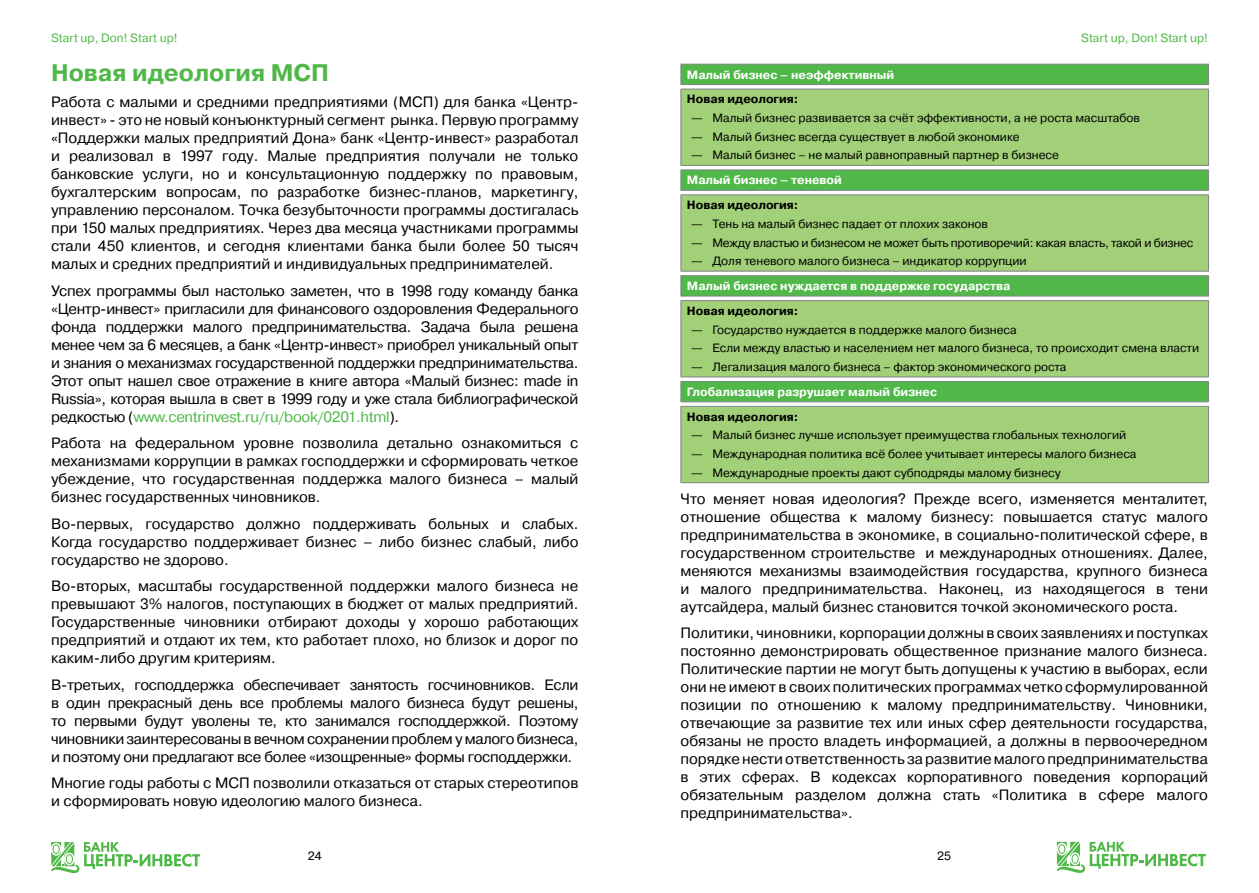
<style>
.page{position:relative;width:1259px;height:893px;background:#fff}
.page>*{position:absolute;margin:0;border:0;box-sizing:border-box;transform-origin:0 0}
.t1{font:700 24px "Pragmatica";color:#50b848}
.t2{font:15px/18px "Pragmatica";color:#000;text-align:justify}
.t3{font:12px "Pragmatica";color:#000}
.t4{font:700 12px "Pragmatica";color:#fff}
.t5{font:12px "Pragmatica";letter-spacing:-.02em;color:#000}
.t6{font:700 12px "Pragmatica";color:#000}
.t7{font:12px "Pragmatica";color:#50b848}
.s1{color:#50b848}
</style>
<div class="page">
<svg style="left:51px;top:842px;width:149px;height:31px"></svg>
<svg style="left:1057px;top:842px;width:148px;height:31px"></svg>
<svg style="left:681px;top:65px;width:527px;height:24px;fill:#50b848"></svg>
<svg style="left:681px;top:90px;width:527px;height:392px;fill:#a1d078"></svg>
<svg style="left:681px;top:272px;width:527px;height:134px;fill:#a1d078"></svg>
<hr style="left:680px;top:64px;width:529px;height:1px;background:#808285">
<svg style="left:680px;top:65px;width:1px;height:19px"></svg>
<svg style="left:1208px;top:65px;width:1px;height:19px"></svg>
<hr style="left:680px;top:84px;width:529px;height:1px;background:#808285">
<hr style="left:680px;top:89px;width:529px;height:1px;background:#808285">
<hr style="left:680px;top:89px;width:1px;height:76px;background:#808285">
<hr style="left:1208px;top:89px;width:1px;height:76px;background:#808285">
<hr style="left:680px;top:165px;width:529px;height:1px;background:#808285">
<hr style="left:680px;top:170px;width:529px;height:1px;background:#808285">
<svg style="left:680px;top:170px;width:1px;height:20px"></svg>
<svg style="left:1208px;top:170px;width:1px;height:20px"></svg>
<hr style="left:680px;top:190px;width:529px;height:1px;background:#808285">
<hr style="left:680px;top:194px;width:529px;height:1px;background:#808285">
<hr style="left:680px;top:195px;width:1px;height:76px;background:#808285">
<hr style="left:1208px;top:195px;width:1px;height:76px;background:#808285">
<hr style="left:680px;top:271px;width:529px;height:1px;background:#808285">
<hr style="left:680px;top:275px;width:529px;height:1px;background:#808285">
<svg style="left:680px;top:276px;width:1px;height:20px"></svg>
<svg style="left:1208px;top:276px;width:1px;height:20px"></svg>
<hr style="left:680px;top:296px;width:529px;height:1px;background:#808285">
<hr style="left:680px;top:300px;width:529px;height:1px;background:#808285">
<hr style="left:680px;top:301px;width:1px;height:76px;background:#808285">
<hr style="left:1208px;top:301px;width:1px;height:76px;background:#808285">
<hr style="left:680px;top:377px;width:529px;height:1px;background:#808285">
<hr style="left:680px;top:381px;width:529px;height:1px;background:#808285">
<svg style="left:680px;top:382px;width:1px;height:19px"></svg>
<svg style="left:1208px;top:382px;width:1px;height:19px"></svg>
<hr style="left:680px;top:401px;width:529px;height:1px;background:#808285">
<hr style="left:680px;top:406px;width:529px;height:1px;background:#808285">
<hr style="left:680px;top:407px;width:1px;height:75px;background:#808285">
<hr style="left:1208px;top:407px;width:1px;height:75px;background:#808285">
<hr style="left:680px;top:482px;width:529px;height:1px;background:#808285">
<p class="t7" style="left:51px;top:31px;width:128px">Start up, Don! Start up!</p>
<p class="t7" style="left:1081px;top:31px;width:128px">Start up, Don! Start up!</p>
<h1 class="t1" style="left:51px;top:57px;width:280px">Новая идеология МСП</h1>
<p class="t2" style="left:51px;top:93px;width:529px">Работа с малыми и средними предприятиями (МСП) для банка «Центр&shy;инвест» - это не новый конъюнктурный сегмент рынка. Первую программу «Поддержки малых предприятий Дона» банк «Центр-инвест» разработал и реализовал в 1997 году. Малые предприятия получали не только банковские услуги, но и консультационную поддержку по правовым, бухгалтерским вопросам, по разработке бизнес-планов, маркетингу, управлению персоналом. Точка безубыточности программы достигалась при 150 малых предприятиях. Через два месяца участниками программы стали 450 клиентов, и сегодня клиентами банка были более 50 тысяч малых и средних предприятий и индивидуальных предпринимателей.</p>
<p class="t2" style="left:51px;top:282px;width:529px">Успех программы был настолько заметен, что в 1998 году команду банка «Центр-инвест» пригласили для финансового оздоровления Федерального фонда поддержки малого предпринимательства. Задача была решена менее чем за 6 месяцев, а банк «Центр-инвест» приобрел уникальный опыт и знания о механизмах государственной поддержки предпринимательства.<br>Этот опыт нашел свое отражение в книге автора «Малый бизнес: made in Russia», которая вышла в свет в 1999 году и уже стала библиографической редкостью (<span class="s1">www.centrinvest.ru/ru/book/0201.html</span>).</p>
<p class="t2" style="left:51px;top:434px;width:529px">Работа на федеральном уровне позволила детально ознакомиться с механизмами коррупции в рамках господдержки и сформировать четкое убеждение, что государственная поддержка малого бизнеса – малый бизнес государственных чиновников.</p>
<p class="t2" style="left:51px;top:515px;width:529px">Во-первых, государство должно поддерживать больных и слабых.<br>Когда государство поддерживает бизнес – либо бизнес слабый, либо государство не здорово.</p>
<p class="t2" style="left:51px;top:577px;width:529px">Во-вторых, масштабы государственной поддержки малого бизнеса не превышают 3% налогов, поступающих в бюджет от малых предприятий.<br>Государственные чиновники отбирают доходы у хорошо работающих предприятий и отдают их тем, кто работает плохо, но близок и дорог по каким-либо другим критериям.</p>
<p class="t2" style="left:51px;top:676px;width:529px">В-третьих, господдержка обеспечивает занятость госчиновников. Если в один прекрасный день все проблемы малого бизнеса будут решены, то первыми будут уволены те, кто занимался господдержкой. Поэтому чиновники заинтересованы в вечном сохранении проблем у малого бизнеса, и поэтому они предлагают все более «изощренные» формы господдержки.</p>
<p class="t2" style="left:51px;top:774px;width:529px">Многие годы работы с МСП позволили отказаться от старых стереотипов и сформировать новую идеологию малого бизнеса.</p>
<p class="t4" style="left:687px;top:67px;width:209px">Малый бизнес – неэффективный</p>
<p class="t6" style="left:687px;top:92px;width:113px">Новая идеология:</p>
<p class="t3" style="left:691px;top:111px;width:450px">— Малый бизнес развивается за счёт эффективности, а не роста масштабов</p>
<p class="t3" style="left:691px;top:129px;width:330px">— Малый бизнес всегда существует в любой экономике</p>
<p class="t3" style="left:691px;top:148px;width:369px">— Малый бизнес – не малый равноправный партнер в бизнесе</p>
<p class="t4" style="left:687px;top:172px;width:156px">Малый бизнес – теневой</p>
<p class="t6" style="left:687px;top:197px;width:113px">Новая идеология:</p>
<p class="t3" style="left:691px;top:216px;width:298px">— Тень на малый бизнес падает от плохих законов</p>
<p class="t5" style="left:691px;top:235px;width:504px">— Между властью и бизнесом не может быть противоречий: какая власть, такой и бизнес</p>
<p class="t3" style="left:691px;top:254px;width:337px">— Доля теневого малого бизнеса – индикатор коррупции</p>
<p class="t4" style="left:687px;top:278px;width:325px">Малый бизнес нуждается в поддержке государства</p>
<p class="t6" style="left:687px;top:303px;width:113px">Новая идеология:</p>
<p class="t3" style="left:691px;top:322px;width:327px">— Государство нуждается в поддержке малого бизнеса</p>
<p class="t3" style="left:691px;top:341px;width:509px">— Если между властью и населением нет малого бизнеса, то происходит смена власти</p>
<p class="t3" style="left:691px;top:359px;width:377px">— Легализация малого бизнеса – фактор экономического роста</p>
<p class="t4" style="left:687px;top:384px;width:252px">Глобализация разрушает малый бизнес</p>
<p class="t6" style="left:687px;top:409px;width:113px">Новая идеология:</p>
<p class="t3" style="left:691px;top:428px;width:437px">— Малый бизнес лучше использует преимущества глобальных технологий</p>
<p class="t3" style="left:691px;top:446px;width:447px">— Международная политика всё более учитывает интересы малого бизнеса</p>
<p class="t3" style="left:691px;top:465px;width:371px">— Международные проекты дают субподряды малому бизнесу</p>
<p class="t2" style="left:680px;top:490px;width:529px">Что меняет новая идеология? Прежде всего, изменяется менталитет, отношение общества к малому бизнесу: повышается статус малого предпринимательства в экономике, в социально-политической сфере, в государственном строительстве и международных отношениях. Далее, меняются механизмы взаимодействия государства, крупного бизнеса и малого предпринимательства. Наконец, из находящегося в тени аутсайдера, малый бизнес становится точкой экономического роста.</p>
<p class="t2" style="left:680px;top:624px;width:529px">Политики, чиновники, корпорации должны в своих заявлениях и поступках постоянно демонстрировать общественное признание малого бизнеса.<br>Политические партии не могут быть допущены к участию в выборах, если они не имеют в своих политических программах четко сформулированной позиции по отношению к малому предпринимательству. Чиновники, отвечающие за развитие тех или иных сфер деятельности государства, обязаны не просто владеть информацией, а должны в первоочередном порядке нести ответственность за развитие малого предпринимательства в этих сферах. В кодексах корпоративного поведения корпораций обязательным разделом должна стать «Политика в сфере малого предпринимательства».</p>
<p class="t3" style="left:308px;top:849px;width:15px">24</p>
<p class="t3" style="left:937px;top:849px;width:15px">25</p>
</div>
